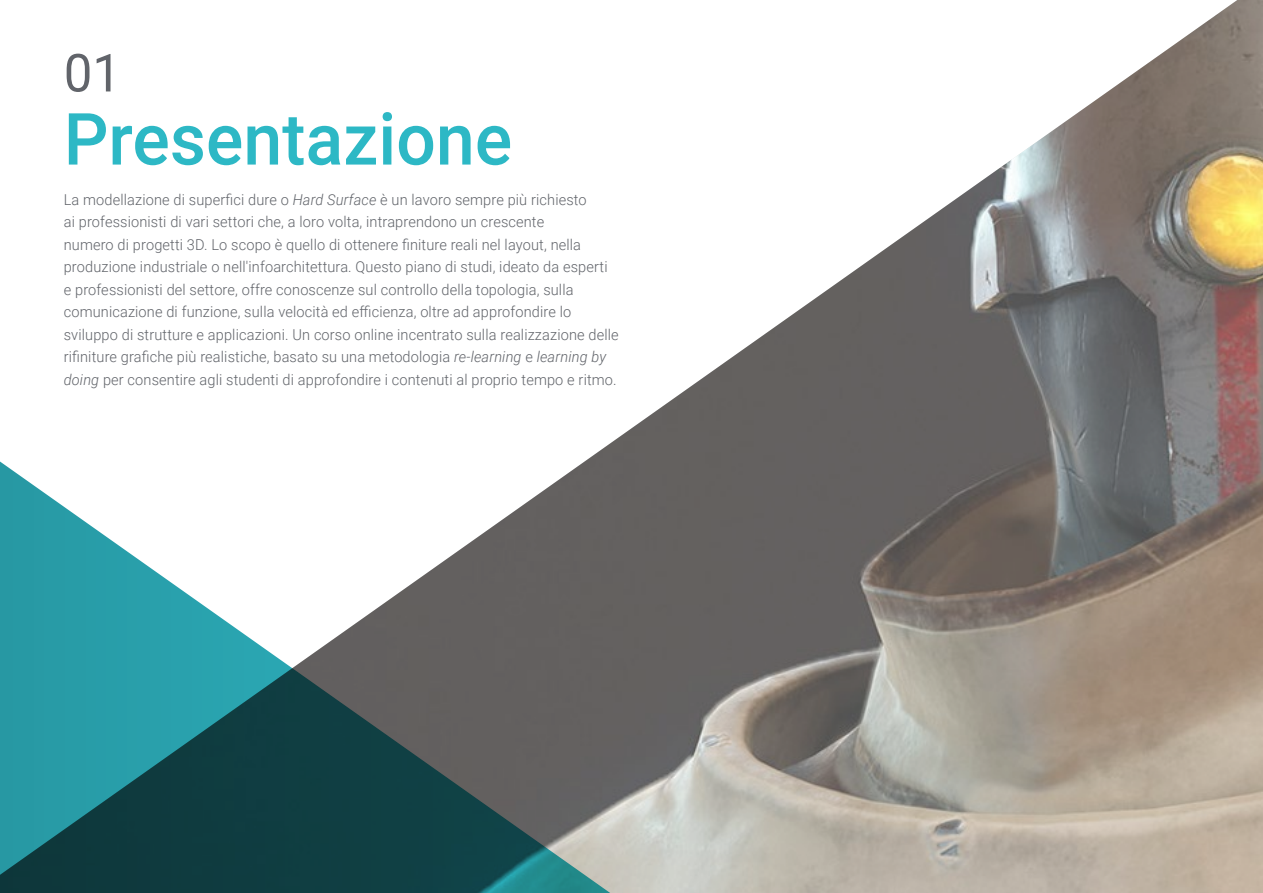
<style>
.page{position:relative;width:1263px;height:893px;background:#fff}
.page>*{position:absolute;margin:0;border:0;box-sizing:border-box;transform-origin:0 0}
.t1{font:500 72px "Roboto";color:#2db8c5}
.t2{font:52.5px "Roboto";color:#61646a}
.t3{font:300 15px/22.5px "Roboto";letter-spacing:.01em;color:#61646a}
.s1{font-style:italic}
</style>
<div class="page">
<img style="left:606px;top:0;width:657px;height:893px">
<svg style="left:0;top:446px;width:640px;height:447px"></svg>
<h2 class="t2" style="left:64px;top:36px;width:59px">01</h2>
<h1 class="t1" style="left:64px;top:89px;width:450px">Presentazione</h1>
<p class="t3" style="left:64px;top:188px;width:556px">La modellazione di superfici dure o <span class="s1">Hard Surface</span> è un lavoro sempre più richiesto<br>ai professionisti di vari settori che, a loro volta, intraprendono un crescente<br>numero di progetti 3D. Lo scopo è quello di ottenere finiture reali nel layout, nella produzione industriale o nell'infoarchitettura. Questo piano di studi, ideato da esperti e professionisti del settore, offre conoscenze sul controllo della topologia, sulla comunicazione di funzione, sulla velocità ed efficienza, oltre ad approfondire lo sviluppo di strutture e applicazioni. Un corso online incentrato sulla realizzazione delle rifiniture grafiche più realistiche, basato su una metodologia <span class="s1">re-learning</span> e <span class="s1">learning by doing</span> per consentire agli studenti di approfondire i contenuti al proprio tempo e ritmo.</p>
</div>
